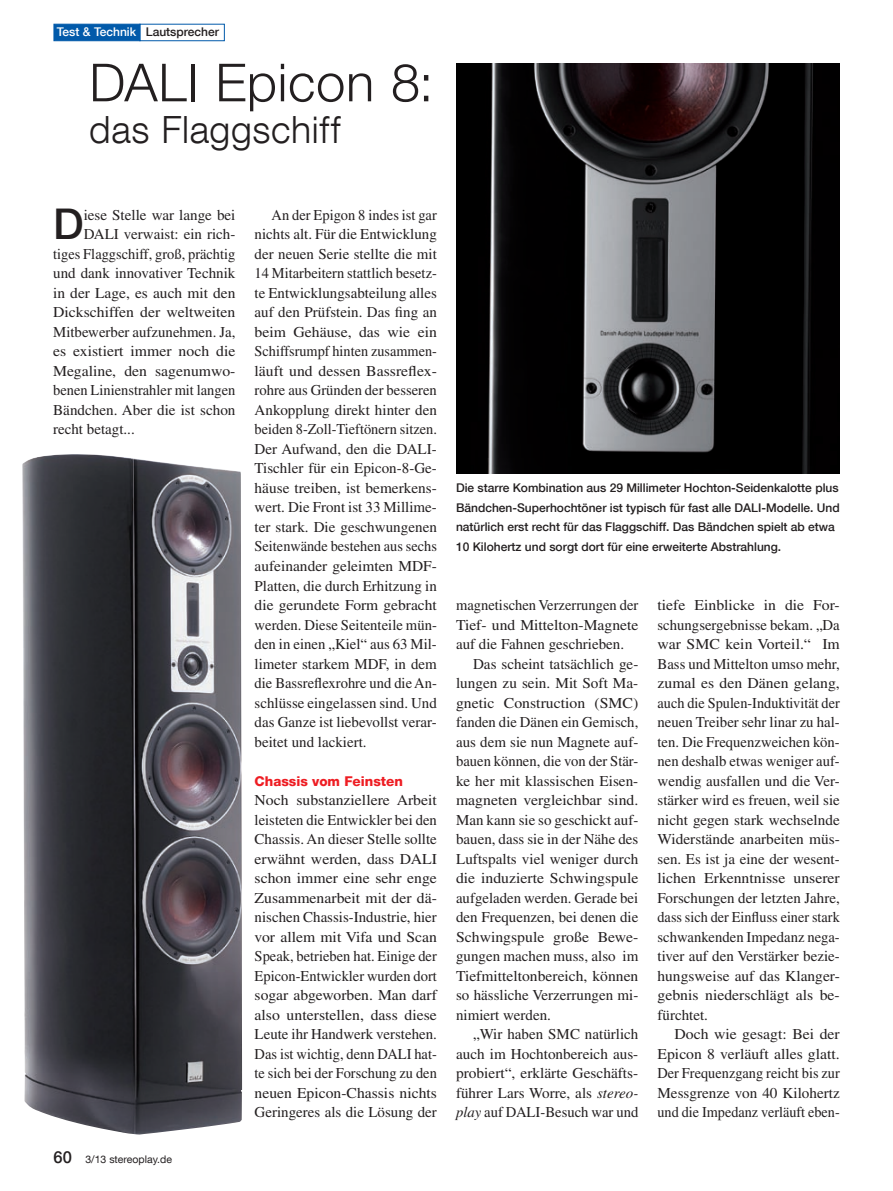
<style>
.page{position:relative;width:893px;height:1191px;background:#fff}
.page>*{position:absolute;margin:0;border:0;box-sizing:border-box;transform-origin:0 0}
.t1{font:300 52.5px "Helvetica Neue LT Com";letter-spacing:.015em;color:#231f20}
.Body_Initial{font:500 42.3px "Helvetica Neue LT Com";color:#231f20}
.t2{font:300 37.5px "Helvetica Neue LT Com";letter-spacing:.015em;color:#231f20}
.Body_4mm{font:15px/19.5px "Times LT Std";color:#231f20;text-align:justify}
.Body_4mm-2{font:15px/19.5px "Times LT Std";color:#231f20;text-align:justify;scale:1.05 1}
.Body_0mm{font:15px/19.5px "Times LT Std";color:#231f20;text-align:justify;scale:1.05 1}
.Body_Initial-2{font:15px "Times LT Std";color:#231f20}
.Body_0mm-2{font:15px/19.5px "Times LT Std";color:#231f20;text-align:justify}
.Body_Initial-3{font:15px "Times LT Std";color:#231f20;scale:1.05 1}
.Body_Initial-4{font:15px "Times LT Std";color:#231f20;scale:.96 1}
.Zwiti{font:800 13.5px "Helvetica Neue LT Com";color:#ee1d23}
.Bu{font:500 12px/19.5px "Helvetica Neue LT Com";color:#231f20}
.t3{font:500 12px "Helvetica Neue LT Com";color:#fff}
.t4{font:10.5px "Helvetica Neue LT Com";color:#231f20}
.s1{color:#231f20}
.s2{font-weight:500;font-size:16.5px}
.s3{font-style:italic}
</style>
<div class="page">
<img style="left:22px;top:454px;width:220px;height:680px">
<img style="left:456px;top:64px;width:384px;height:409px">
<div style="left:139px;top:24px;width:86px;height:17px;background:#fff;border:1px solid #015aaa"></div>
<div style="left:54px;top:24px;width:86px;height:17px;background:#015aaa;border:1px solid #015aaa"></div>
<p class="t3" style="left:57px;top:25px;width:164px">Test &amp; Technik <span class="s1">Lautsprecher</span></p>
<p class="t1" style="left:89px;top:50px;width:346px">DALI Epicon 8:</p>
<p class="t2" style="left:89px;top:107px;width:253px">das Flaggschiff</p>
<p class="Body_Initial" style="left:53px;top:199px;width:32px">D</p>
<p class="Body_Initial-2" style="left:84px;top:206px;width:153px">iese Stelle war lange bei</p>
<p class="Body_Initial-2" style="left:84px;top:226px;width:153px">DALI verwaist: ein rich-</p>
<p class="Body_Initial-4" style="left:53px;top:245px;width:191px">tiges Flaggschiff, groß, prächtig</p>
<p class="Body_Initial-2" style="left:53px;top:265px;width:184px">und dank innovativer Technik</p>
<p class="Body_Initial-2" style="left:53px;top:284px;width:184px">in der Lage, es auch mit den</p>
<p class="Body_Initial-3" style="left:53px;top:304px;width:175px">Dickschiffen der weltweiten</p>
<p class="Body_Initial-2" style="left:53px;top:323px;width:184px">Mitbewerber aufzunehmen. Ja,</p>
<p class="Body_Initial-3" style="left:53px;top:343px;width:175px">es existiert immer noch die</p>
<p class="Body_Initial-3" style="left:53px;top:362px;width:175px">Megaline, den sagenumwo-</p>
<p class="Body_Initial-2" style="left:53px;top:382px;width:184px">benen Linienstrahler mit langen</p>
<p class="Body_Initial-2" style="left:53px;top:401px;width:184px">Bändchen. Aber die ist schon</p>
<p class="Body_Initial-2" style="left:53px;top:421px;width:83px">recht betagt...</p>
<p class="t4" style="left:54px;top:1152px;width:120px"><span class="s2">60</span> 3/13 stereoplay.de</p>
<p class="Body_4mm" style="left:255px;top:205px;width:184px;text-indent:17px">An der Epigon 8 indes ist gar nichts alt. Für die Entwicklung der neuen Serie stellte die mit 14 Mitarbeitern stattlich besetz&shy;te Entwicklungsabteilung alles auf den Prüfstein. Das fing an beim Gehäuse, das wie ein Schiffsrumpf hinten zusammen&shy;läuft und dessen Bassreflex&shy;rohre aus Gründen der besseren Ankopplung direkt hinter den beiden 8-Zoll-Tieftönern sitzen.<br>Der Aufwand, den die DALI-Tischler für ein Epicon-8-Ge&shy;häuse treiben, ist bemerkens&shy;wert. Die Front ist 33 Millime&shy;ter stark. Die geschwungenen Seitenwände bestehen aus sechs aufeinander geleimten MDF-Platten, die durch Erhitzung in die gerundete Form gebracht werden. Diese Seitenteile mün&shy;den in einen „Kiel“ aus 63 Mil&shy;limeter starkem MDF, in dem die Bassreflexrohre und die An&shy;schlüsse eingelassen sind. Und das Ganze ist liebevollst verar&shy;beitet und lackiert.</p>
<p class="Zwiti" style="left:255px;top:772px;width:150px">Chassis vom Feinsten</p>
<p class="Body_0mm" style="left:255px;top:790px;width:175px">Noch substanziellere Arbeit leisteten die Entwickler bei den Chassis. An dieser Stelle sollte erwähnt werden, dass DALI schon immer eine sehr enge Zusammenarbeit mit der dä&shy;nischen Chassis-Industrie, hier vor allem mit Vifa und Scan Speak, betrieben hat. Einige der Epicon-Entwickler wurden dort sogar abgeworben. Man darf also unterstellen, dass diese Leute ihr Handwerk verstehen.<br>Das ist wichtig, denn DALI hat&shy;te sich bei der Forschung zu den neuen Epicon-Chassis nichts Geringeres als die Lösung der</p>
<p class="Bu" style="left:456px;top:478px;width:385px">Die starre Kombination aus 29 Millimeter Hochton-Seidenkalotte plus Bändchen-Superhochtöner ist typisch für fast alle DALI-Modelle. Und natürlich erst recht für das Flaggschiff. Das Bändchen spielt ab etwa 10 Kilohertz und sorgt dort für eine erweiterte Abstrahlung.</p>
<p class="Body_0mm-2" style="left:456px;top:595px;width:184px">magnetischen Verzerrungen der Tief- und Mittelton-Magnete auf die Fahnen geschrieben.</p>
<p class="Body_4mm" style="left:456px;top:653px;width:184px;text-indent:17px">Das scheint tatsächlich ge&shy;lungen zu sein. Mit Soft Ma&shy;gnetic Construction (SMC) fanden die Dänen ein Gemisch, aus dem sie nun Magnete auf&shy;bauen können, die von der Stär&shy;ke her mit klassischen Eisen&shy;magneten vergleichbar sind.<br>Man kann sie so geschickt auf&shy;bauen, dass sie in der Nähe des Luftspalts viel weniger durch die induzierte Schwingspule aufgeladen werden. Gerade bei den Frequenzen, bei denen die Schwingspule große Bewe&shy;gungen machen muss, also im Tiefmitteltonbereich, können so hässliche Verzerrungen mi&shy;nimiert werden.</p>
<p class="Body_4mm" style="left:456px;top:1024px;width:184px;text-indent:17px">„Wir haben SMC natürlich auch im Hochtonbereich aus&shy;probiert“, erklärte Geschäfts&shy;führer Lars Worre, als <span class="s3">stereo&shy;play</span> auf DALI-Besuch war und</p>
<p class="Body_4mm-2" style="left:657px;top:595px;width:175px">tiefe Einblicke in die For&shy;schungsergebnisse bekam. „Da war SMC kein Vorteil.“ Im Bass und Mittelton umso mehr, zumal es den Dänen gelang, auch die Spulen-Induktivität der neuen Treiber sehr linar zu hal&shy;ten. Die Frequenzweichen kön&shy;nen deshalb etwas weniger auf&shy;wendig ausfallen und die Ver&shy;stärker wird es freuen, weil sie nicht gegen stark wechselnde Widerstände anarbeiten müs&shy;sen. Es ist ja eine der wesent&shy;lichen Erkenntnisse unserer Forschungen der letzten Jahre, dass sich der Einfluss einer stark schwankenden Impedanz nega&shy;tiver auf den Verstärker bezie&shy;hungsweise auf das Klanger&shy;gebnis niederschlägt als be&shy;fürchtet.</p>
<p class="Body_4mm-2" style="left:657px;top:1024px;width:175px;text-indent:17px">Doch wie gesagt: Bei der Epicon 8 verläuft alles glatt.<br>Der Frequenzgang reicht bis zur Messgrenze von 40 Kilohertz und die Impedanz verläuft eben-</p>
</div>
